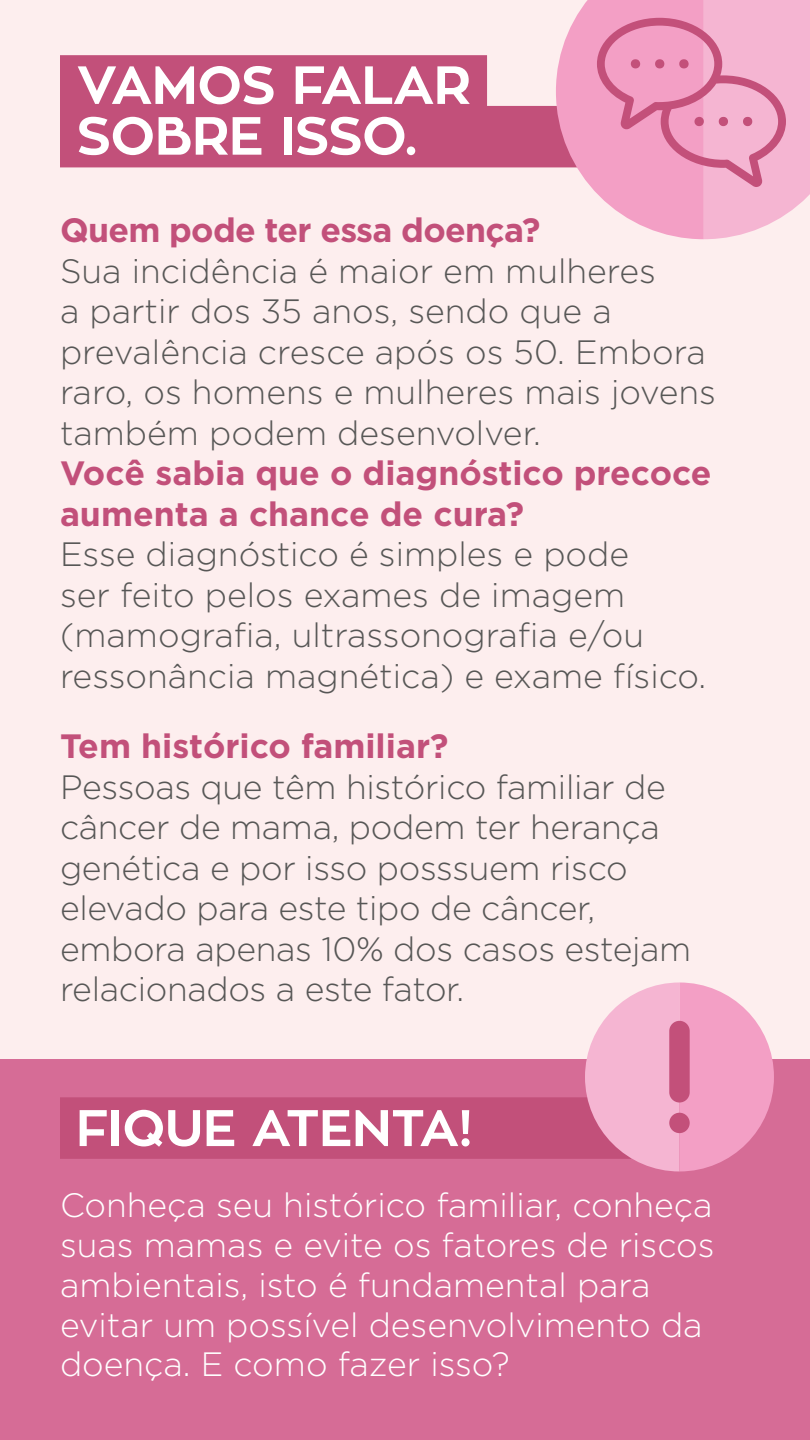
<style>
.page{position:relative;width:810px;height:1440px;background:#fff}
.page>*{position:absolute;margin:0;border:0;box-sizing:border-box;transform-origin:0 0}
.t1{font:700 53.25px/50.8px "Zona Pro";letter-spacing:-.01em;color:#fff}
.t2{font:700 51px "Zona Pro";letter-spacing:-.01em;color:#fff}
.t3{font:300 33.75px/40.5px "Gotham Pro";color:#575756}
.t4{font:300 33.75px/39.8px "Gotham Pro";color:#fff}
.t5{font:700 33.75px/40.5px "Gotham Pro";color:#c2507a}
.t6{font:700 33.75px "Gotham Pro";letter-spacing:-.02em;color:#c2507a}
</style>
<div class="page">
<div style="left:0;top:0;width:810px;height:1066px;background:#fdeeee"></div>
<div style="left:60px;top:55px;width:427px;height:62px;background:#c2507a"></div>
<div style="left:60px;top:106px;width:540px;height:61px;background:#c2507a"></div>
<div style="left:0;top:1059px;width:810px;height:381px;background:#d66c96"></div>
<div style="left:60px;top:1097px;width:571px;height:62px;background:#c2507a"></div>
<svg style="left:556px;top:0;width:254px;height:239px;background:#efa7c6"></svg>
<svg style="left:585px;top:982px;width:189px;height:189px"></svg>
<div style="left:669px;top:1021px;width:21px;height:82px;background:#c3507a;border-radius:10px"></div>
<div style="left:669px;top:1113px;width:21px;height:20px;background:#c3507a;border-radius:50%"></div>
<h1 class="t1" style="left:77px;top:60px;width:396px">VAMOS FALAR<br>SOBRE ISSO.</h1>
<p class="t6" style="left:60px;top:211px;width:482px">Quem pode ter essa doença?</p>
<p class="t3" style="left:60px;top:251px;width:657px">Sua incidência é maior em mulheres<br>a partir dos 35 anos, sendo que a prevalência cresce após os 50. Embora raro, os homens e mulheres mais jovens também podem desenvolver.</p>
<p class="t5" style="left:60px;top:452px;width:653px">Você sabia que o diagnóstico precoce aumenta a chance de cura?</p>
<p class="t3" style="left:60px;top:535px;width:648px">Esse diagnóstico é simples e pode<br>ser feito pelos exames de imagem (mamografia, ultrassonografia e/ou ressonância magnética) e exame físico.</p>
<p class="t5" style="left:60px;top:725px;width:390px">Tem histórico familiar?</p>
<p class="t3" style="left:60px;top:767px;width:633px">Pessoas que têm histórico familiar de câncer de mama, podem ter herança genética e por isso posssuem risco elevado para este tipo de câncer, embora apenas 10% dos casos estejam relacionados a este fator.</p>
<h2 class="t2" style="left:76px;top:1095px;width:398px">FIQUE ATENTA!</h2>
<p class="t4" style="left:60px;top:1186px;width:656px">Conheça seu histórico familiar, conheça suas mamas e evite os fatores de riscos ambientais, isto é fundamental para evitar um possível desenvolvimento da doença. E como fazer isso?</p>
</div>
